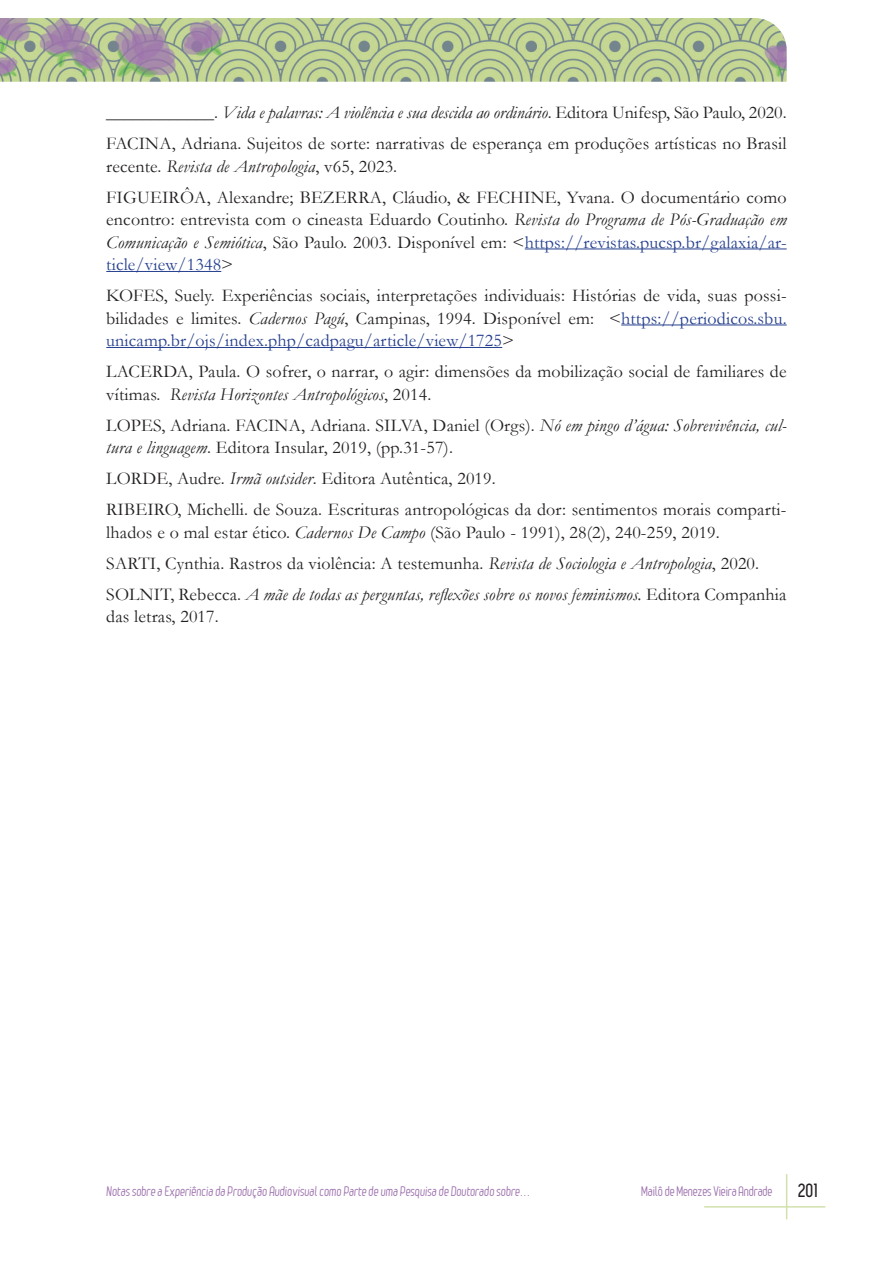
<style>
.page{position:relative;width:893px;height:1263px;background:#fff}
.page>*{position:absolute;margin:0;border:0;box-sizing:border-box;transform-origin:0 0}
.t1{font:18px/22.5px "Garamond";letter-spacing:.01em;color:#231f20}
.t2{font:700 18px "Leger";color:#231f20}
.t3{font:13.5px "Leger";letter-spacing:-.01em;color:#9f73af}
.s1{font-style:italic}
.s2{color:#253f8e}
</style>
<div class="page">
<hr style="left:786px;top:1174px;width:1px;height:45px;background:#d2e0ac">
<hr style="left:704px;top:1206px;width:121px;height:1px;background:#d2e0ac">
<img style="left:0;top:18px;width:787px;height:64px">
<hr style="left:525px;top:248px;width:262px;height:1px;background:#253f8e">
<hr style="left:106px;top:271px;width:115px;height:1px;background:#253f8e">
<hr style="left:621px;top:324px;width:166px;height:1px;background:#253f8e">
<hr style="left:106px;top:347px;width:396px;height:1px;background:#253f8e">
<p class="t1" style="left:106px;top:96px;width:682px;line-height:31px">____________. <span class="s1">Vida e palavras: A violência e sua descida ao ordinário</span>. Editora Unifesp, São Paulo, 2020.<br>FACINA, Adriana. Sujeitos de sorte: narrativas de esperança em produções artísticas no Brasil</p>
<p class="t1" style="left:106px;top:150px;width:682px;line-height:31px">recente. <span class="s1">Revista de Antropologia</span>, v65, 2023.<br>FIGUEIRÔA, Alexandre; BEZERRA, Cláudio, &amp; FECHINE, Yvana. O documentário como</p>
<p class="t1" style="left:106px;top:208px;width:682px;text-align:justify">encontro: entrevista com o cineasta Eduardo Coutinho. <span class="s1">Revista do Programa de Pós-Graduação em Comunicação e Semiótica</span>, São Paulo. 2003. Disponível em: &lt;<span class="s2">https://revistas.pucsp.br/galaxia/ar&shy;ticle/view/1348</span>&gt;</p>
<p class="t1" style="left:106px;top:284px;width:682px;text-align:justify">KOFES, Suely. Experiências sociais, interpretações individuais: Histórias de vida, suas possi&shy;bilidades e limites. <span class="s1">Cadernos Pagú</span>, Campinas, 1994. Disponível em: &lt;<span class="s2">https://periodicos.sbu. unicamp.br/ojs/index.php/cadpagu/article/view/1725</span>&gt;</p>
<p class="t1" style="left:106px;top:360px;width:682px">LACERDA, Paula. O sofrer, o narrar, o agir: dimensões da mobilização social de familiares de vítimas. <span class="s1">Revista Horizontes Antropológicos</span>, 2014.</p>
<p class="t1" style="left:106px;top:413px;width:682px">LOPES, Adriana. FACINA, Adriana. SILVA, Daniel (Orgs). <span class="s1">Nó em pingo d’água: Sobrevivência, cul&shy;tura e linguagem</span>. Editora Insular, 2019, (pp.31-57).</p>
<p class="t1" style="left:106px;top:462px;width:682px;line-height:31px">LORDE, Audre. <span class="s1">Irmã outsider</span>. Editora Autêntica, 2019.<br>RIBEIRO, Michelli. de Souza. Escrituras antropológicas da dor: sentimentos morais comparti-</p>
<p class="t1" style="left:106px;top:516px;width:682px;line-height:31px">lhados e o mal estar ético. <span class="s1">Cadernos De Campo</span> (São Paulo - 1991), 28(2), 240-259, 2019.<br>SARTI, Cynthia. Rastros da violência: A testemunha. <span class="s1">Revista de Sociologia e Antropologia</span>, 2020.<br>SOLNIT, Rebecca. <span class="s1">A mãe de todas as perguntas, reflexões sobre os novos feminismos.</span> Editora Companhia</p>
<p class="t1" style="left:106px;top:605px;width:114px">das letras, 2017.</p>
<p class="t3" style="left:106px;top:1183px;width:427px">Notas sobre a Experiência da Produção Audiovisual como Parte de uma Pesquisa de Doutorado sobre...</p>
<p class="t3" style="left:641px;top:1183px;width:133px">Mailô de Menezes Vieira Andrade</p>
<p class="t2" style="left:798px;top:1180px;width:21px">201</p>
</div>
